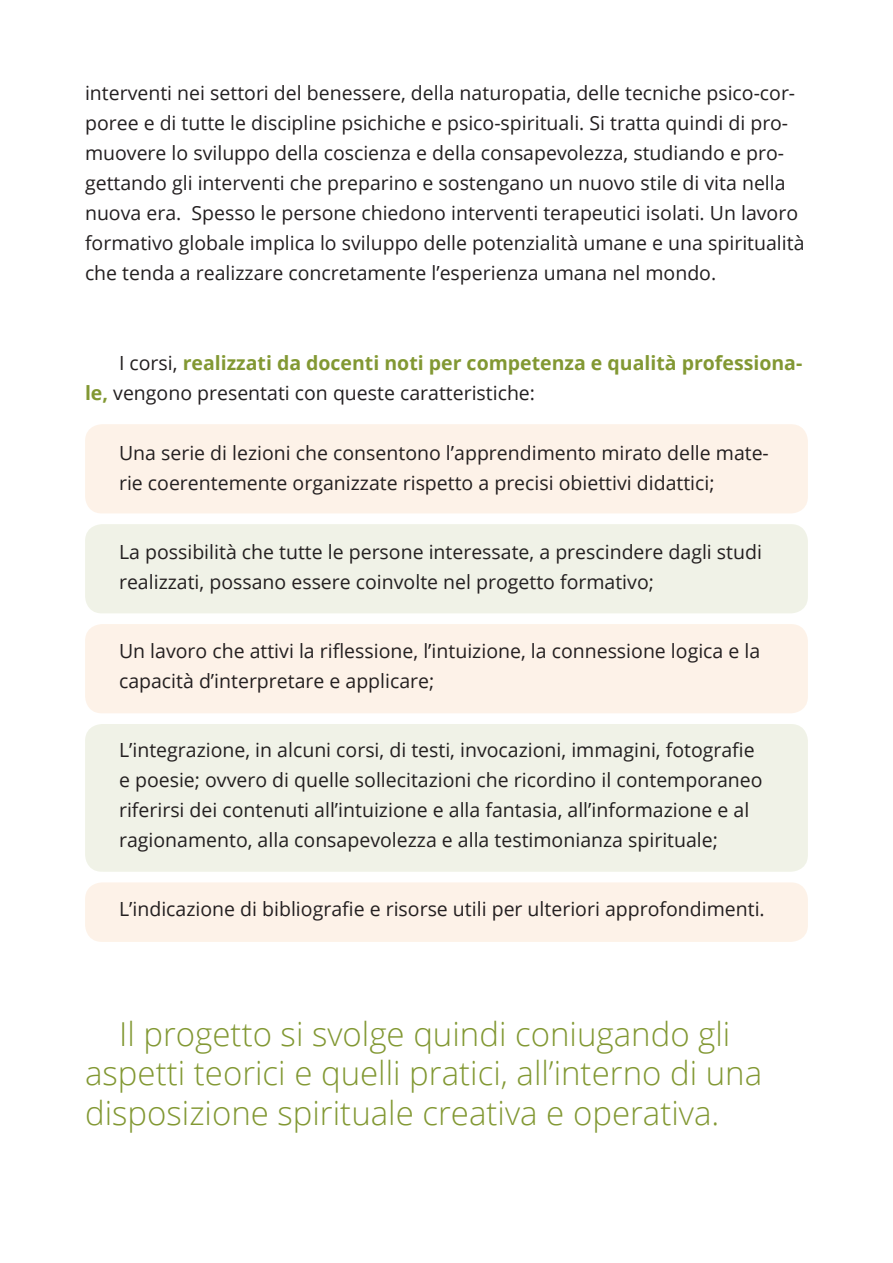
<style>
.page{position:relative;width:893px;height:1263px;background:#fff}
.page>*{position:absolute;margin:0;border:0;box-sizing:border-box;transform-origin:0 0}
.t1{font:300 33px/39.6px "Open Sans";color:#829833}
.t2{font:19.5px/30px "Open Sans";color:#231f20}
.t3{font:700 19.5px/30px "Open Sans";color:#829833}
.s1{font-weight:400;color:#231f20}
</style>
<div class="page">
<div style="left:85px;top:424px;width:723px;height:89px;background:#fdf2e8;border-radius:17px"></div>
<div style="left:85px;top:524px;width:723px;height:89px;background:#f0f2e7;border-radius:17px"></div>
<div style="left:85px;top:624px;width:723px;height:89px;background:#fdf2e8;border-radius:17px"></div>
<div style="left:85px;top:882px;width:723px;height:60px;background:#fdf2e8;border-radius:17px"></div>
<div style="left:85px;top:724px;width:723px;height:148px;background:#f0f2e7;border-radius:17px"></div>
<p class="t2" style="left:85px;top:77px;width:721px">interventi nei settori del benessere, della naturopatia, delle tecniche psico-cor&shy;poree e di tutte le discipline psichiche e psico-spirituali. Si tratta quindi di pro&shy;muovere lo sviluppo della coscienza e della consapevolezza, studiando e pro&shy;gettando gli interventi che preparino e sostengano un nuovo stile di vita nella nuova era. Spesso le persone chiedono interventi terapeutici isolati. Un lavoro formativo globale implica lo sviluppo delle potenzialità umane e una spiritualità che tenda a realizzare concretamente l’esperienza umana nel mondo.</p>
<p class="t3" style="left:85px;top:347px;width:719px;text-indent:34px"><span class="s1">I corsi,</span> realizzati da docenti noti per competenza e qualità professiona&shy;le, <span class="s1">vengono presentati con queste caratteristiche:</span></p>
<p class="t2" style="left:119px;top:437px;width:651px">Una serie di lezioni che consentono l’apprendimento mirato delle mate&shy;rie coerentemente organizzate rispetto a precisi obiettivi didattici;</p>
<p class="t2" style="left:119px;top:536px;width:644px">La possibilità che tutte le persone interessate, a prescindere dagli studi realizzati, possano essere coinvolte nel progetto formativo;</p>
<p class="t2" style="left:119px;top:635px;width:643px">Un lavoro che attivi la riflessione, l’intuizione, la connessione logica e la capacità d’interpretare e applicare;</p>
<p class="t2" style="left:119px;top:734px;width:645px">L’integrazione, in alcuni corsi, di testi, invocazioni, immagini, fotografie e poesie; ovvero di quelle sollecitazioni che ricordino il contemporaneo riferirsi dei contenuti all’intuizione e alla fantasia, all’informazione e al ragionamento, alla consapevolezza e alla testimonianza spirituale;</p>
<p class="t2" style="left:119px;top:893px;width:647px">L’indicazione di bibliografie e risorse utili per ulteriori approfondimenti.</p>
<p class="t1" style="left:85px;top:1013px;width:679px;text-indent:34px">Il progetto si svolge quindi coniugando gli aspetti teorici e quelli pratici, all’interno di una disposizione spirituale creativa e operativa.</p>
</div>
